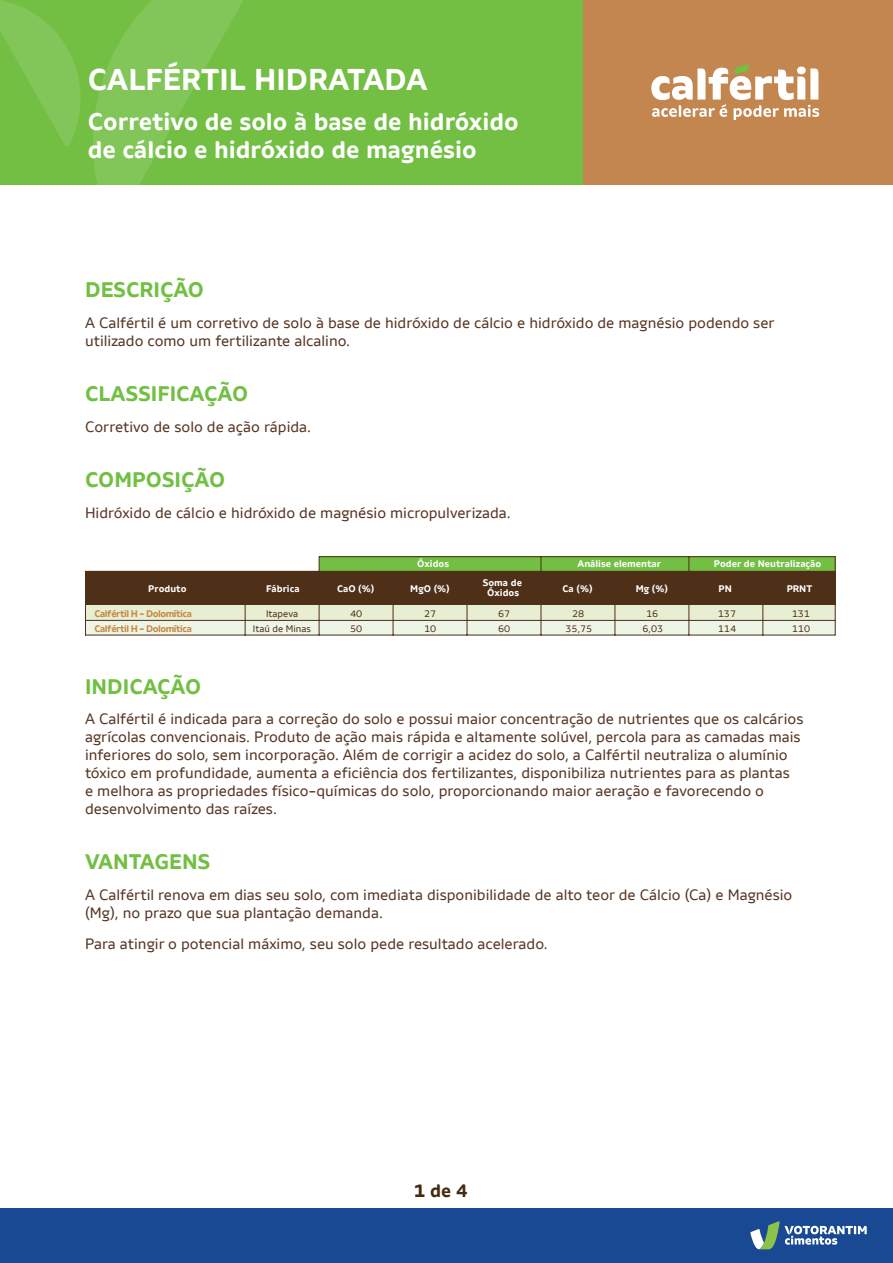
<style>
.page{position:relative;width:893px;height:1263px;background:#fff}
.page>*{position:absolute;margin:0;border:0;box-sizing:border-box;transform-origin:0 0}
.t1{font:700 30px "Votorantim Sans";color:#fff}
.t2{font:700 24px/28.8px "Votorantim Sans";color:#fff}
.t3{font:700 21px "Votorantim Sans";color:#72bf44}
.t4{font:700 18px "Votorantim Sans";color:#452a12}
.t5{font:15px/18px "Votorantim Sans";color:#563522}
.t6{font:700 9.6px/9.6px "Votorantim Sans";color:#fff;text-align:center}
.t7{font:9.6px/14.7px "Votorantim Sans";color:#4e2f18;text-align:center}
.t8{font:700 9.6px "Votorantim Sans";letter-spacing:-.05em;color:#c88847}
</style>
<div class="page">
<div style="left:583px;top:0;width:310px;height:185px;background:#c4864f"></div>
<div style="left:0;top:0;width:583px;height:185px;background:#72bf44"></div>
<svg style="left:0;top:0;width:81px;height:146px"></svg>
<svg style="left:93px;top:0;width:150px;height:185px"></svg>
<svg style="left:651px;top:64px;width:168px;height:56px"></svg>
<div style="left:319px;top:556px;width:516px;height:16px;background:#72bf44"></div>
<div style="left:85px;top:571px;width:750px;height:35px;background:#4e2f18"></div>
<div style="left:85px;top:605px;width:750px;height:16px;background:#e7eed3"></div>
<div style="left:85px;top:620px;width:750px;height:15px;background:#edf6e6"></div>
<hr style="left:85px;top:571px;width:1px;height:64px;background:#4e2f18">
<hr style="left:245px;top:571px;width:1px;height:64px;background:#4e2f18">
<hr style="left:319px;top:556px;width:1px;height:79px;background:#4e2f18">
<hr style="left:393px;top:571px;width:1px;height:64px;background:#4e2f18">
<hr style="left:467px;top:571px;width:1px;height:64px;background:#4e2f18">
<hr style="left:541px;top:556px;width:1px;height:79px;background:#4e2f18">
<hr style="left:615px;top:571px;width:1px;height:64px;background:#4e2f18">
<hr style="left:689px;top:556px;width:1px;height:79px;background:#4e2f18">
<hr style="left:763px;top:571px;width:1px;height:64px;background:#4e2f18">
<hr style="left:835px;top:556px;width:1px;height:79px;background:#4e2f18">
<hr style="left:319px;top:556px;width:516px;height:1px;background:#4e2f18">
<hr style="left:85px;top:620px;width:750px;height:1px;background:#4e2f18">
<hr style="left:85px;top:635px;width:750px;height:1px;background:#4e2f18">
<div style="left:0;top:1209px;width:893px;height:54px;background:#184992"></div>
<svg style="left:750px;top:1221px;width:117px;height:28px"></svg>
<h1 class="t1" style="left:88px;top:61px;width:341px">CALFÉRTIL HIDRATADA</h1>
<h2 class="t2" style="left:88px;top:107px;width:432px">Corretivo de solo à base de hidróxido de cálcio e hidróxido de magnésio</h2>
<h3 class="t3" style="left:85px;top:278px;width:121px">DESCRIÇÃO</h3>
<p class="t5" style="left:85px;top:314px;width:691px">A Calfértil é um corretivo de solo à base de hidróxido de cálcio e hidróxido de magnésio podendo ser utilizado como um fertilizante alcalino.</p>
<h3 class="t3" style="left:85px;top:381px;width:165px">CLASSIFICAÇÃO</h3>
<p class="t5" style="left:85px;top:418px;width:228px">Corretivo de solo de ação rápida.</p>
<h3 class="t3" style="left:85px;top:467px;width:142px">COMPOSIÇÃO</h3>
<p class="t5" style="left:85px;top:503px;width:427px">Hidróxido de cálcio e hidróxido de magnésio micropulverizada.</p>
<p class="t6" style="left:417px;top:559px;width:33px">Óxidos</p>
<p class="t6" style="left:577px;top:559px;width:85px">Análise elementar</p>
<p class="t6" style="left:714px;top:559px;width:109px">Poder de Neutralização</p>
<p class="t6" style="left:148px;top:583px;width:40px">Produto</p>
<p class="t6" style="left:266px;top:583px;width:35px">Fábrica</p>
<p class="t6" style="left:337px;top:583px;width:39px">CaO (%)</p>
<p class="t6" style="left:410px;top:583px;width:41px">MgO (%)</p>
<p class="t6" style="left:483px;top:578px;width:41px">Soma de<br>Óxidos</p>
<p class="t6" style="left:563px;top:583px;width:31px">Ca (%)</p>
<p class="t6" style="left:636px;top:583px;width:34px">Mg (%)</p>
<p class="t6" style="left:719px;top:583px;width:15px">PN</p>
<p class="t6" style="left:787px;top:583px;width:27px">PRNT</p>
<p class="t8" style="left:95px;top:608px;width:99px">Calfértil H - Dolomítica</p>
<p class="t7" style="left:350px;top:606px;width:14px">40</p>
<p class="t7" style="left:424px;top:606px;width:14px">27</p>
<p class="t7" style="left:498px;top:606px;width:14px">67</p>
<p class="t7" style="left:572px;top:606px;width:14px">28</p>
<p class="t7" style="left:646px;top:606px;width:14px">16</p>
<p class="t7" style="left:718px;top:606px;width:20px">137</p>
<p class="t7" style="left:792px;top:606px;width:20px">131</p>
<p class="t8" style="left:95px;top:623px;width:99px">Calfértil H - Dolomítica</p>
<p class="t7" style="left:253px;top:606px;width:60px">Itapeva<br>Itaú de Minas</p>
<p class="t7" style="left:350px;top:621px;width:14px">50</p>
<p class="t7" style="left:424px;top:621px;width:14px">10</p>
<p class="t7" style="left:498px;top:621px;width:14px">60</p>
<p class="t7" style="left:565px;top:621px;width:28px">35,75</p>
<p class="t7" style="left:642px;top:621px;width:22px">6,03</p>
<p class="t7" style="left:718px;top:621px;width:20px">114</p>
<p class="t7" style="left:792px;top:621px;width:20px">110</p>
<h3 class="t3" style="left:85px;top:674px;width:118px">INDICAÇÃO</h3>
<p class="t5" style="left:85px;top:710px;width:720px">A Calfértil é indicada para a correção do solo e possui maior concentração de nutrientes que os calcários agrícolas convencionais. Produto de ação mais rápida e altamente solúvel, percola para as camadas mais inferiores do solo, sem incorporação. Além de corrigir a acidez do solo, a Calfértil neutraliza o alumínio tóxico em profundidade, aumenta a eficiência dos fertilizantes, disponibiliza nutrientes para as plantas<br>e melhora as propriedades físico-químicas do solo, proporcionando maior aeração e favorecendo o desenvolvimento das raízes.</p>
<h3 class="t3" style="left:85px;top:849px;width:127px">VANTAGENS</h3>
<p class="t5" style="left:85px;top:886px;width:709px">A Calfértil renova em dias seu solo, com imediata disponibilidade de alto teor de Cálcio (Ca) e Magnésio (Mg), no prazo que sua plantação demanda.</p>
<p class="t5" style="left:85px;top:935px;width:464px">Para atingir o potencial máximo, seu solo pede resultado acelerado.</p>
<p class="t4" style="left:414px;top:1180px;width:55px">1 de 4</p>
</div>
